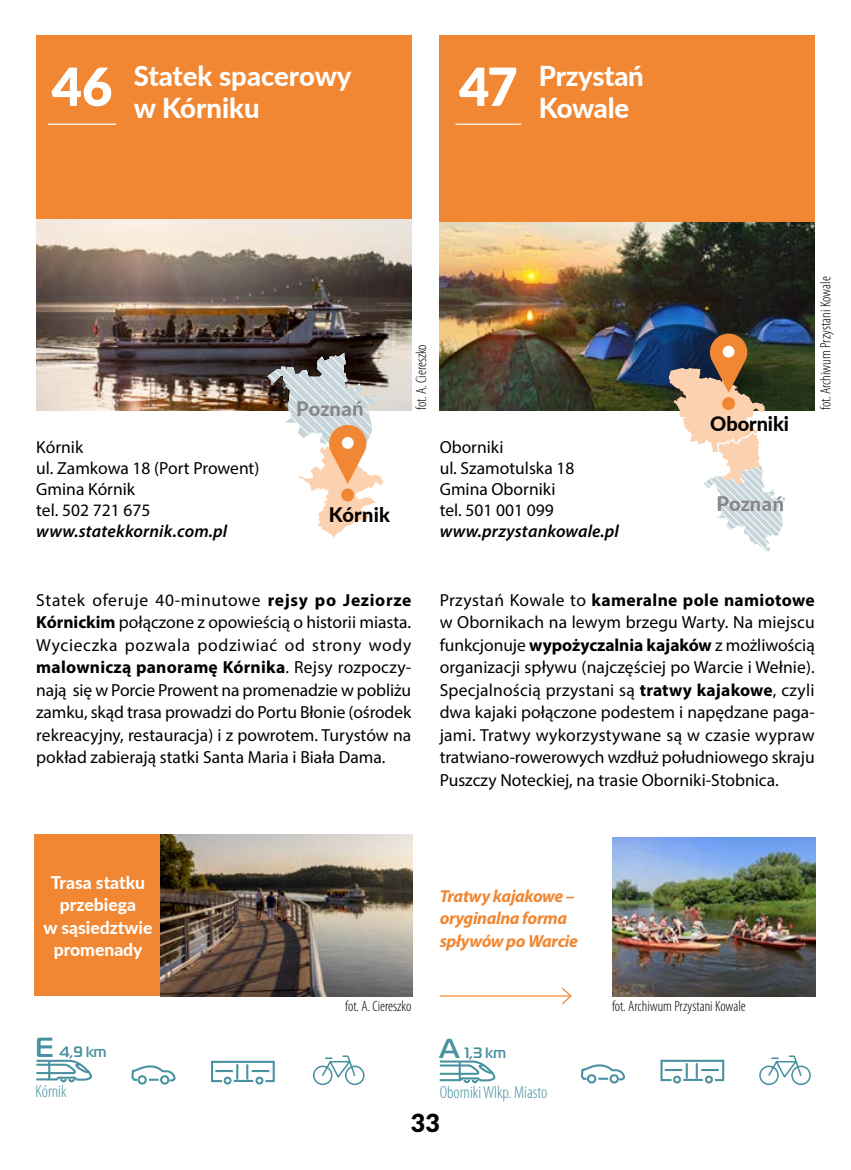
<style>
.page{position:relative;width:851px;height:1170px;background:#fff}
.page>*{position:absolute;margin:0;border:0;box-sizing:border-box;transform-origin:0 0}
.t1{font:800 27.5px/32.5px "Lato";letter-spacing:-.01em;color:#fff}
.t2{font:900 25px "Lato";color:#000}
.t3{font:800 20px "Lato";letter-spacing:-.005em;color:#000}
.t4{font:800 20px "Lato";color:#878787}
.t5{font:17.5px/22.5px "Myriad Pro";color:#000;text-align:justify}
.t6{font:italic 700 17.5px/22.5px "Myriad Pro";letter-spacing:-.02em;color:#f18732}
.t7{font:italic 600 17.5px "Myriad Pro";letter-spacing:.01em;color:#000}
.t8{font:800 17.5px/22.5px "Lato";color:#fff;text-align:center}
.t9{font:300 condensed 17.5px "Myriad Pro";color:#48919f}
.t10{font:300 condensed 15px "Myriad Pro";color:#000}
.t11{font:700 15px "Magistral TT";color:#48919f}
.s1{font-weight:700}
.s2{font-size:27.5px}
</style>
<div class="page">
<div style="left:35px;top:834px;width:125px;height:162px;background:#f18732"></div>
<img style="left:160px;top:834px;width:252px;height:161px">
<div style="left:36px;top:35px;width:375px;height:375px;background:#f18732"></div>
<hr style="left:48px;top:124px;width:68px;height:1px;background:#fff">
<img style="left:36px;top:219px;width:375px;height:191px">
<svg style="left:36px;top:1059px;width:56px;height:24px"></svg>
<svg style="left:131px;top:1065px;width:45px;height:17px"></svg>
<div style="left:137px;top:1075px;width:10px;height:9px;border:2px solid #48919f;border-radius:50%"></div>
<div style="left:160px;top:1075px;width:9px;height:9px;border:2px solid #48919f;border-radius:50%"></div>
<div style="left:223px;top:1076px;width:8px;height:8px;border:2px solid #48919f;border-radius:50%"></div>
<div style="left:255px;top:1076px;width:8px;height:8px;border:2px solid #48919f;border-radius:50%"></div>
<svg style="left:211px;top:1060px;width:64px;height:23px"></svg>
<img style="left:612px;top:837px;width:203px;height:159px">
<div style="left:439px;top:35px;width:375px;height:375px;background:#f18732"></div>
<hr style="left:455px;top:124px;width:66px;height:1px;background:#fff">
<img style="left:439px;top:223px;width:375px;height:187px">
<hr style="left:439px;top:995px;width:131px;height:1px;background:#f18732">
<svg style="left:560px;top:987px;width:12px;height:18px"></svg>
<svg style="left:439px;top:1060px;width:57px;height:24px"></svg>
<svg style="left:580px;top:1064px;width:45px;height:17px"></svg>
<div style="left:587px;top:1074px;width:9px;height:9px;border:2px solid #48919f;border-radius:50%"></div>
<div style="left:609px;top:1074px;width:9px;height:9px;border:2px solid #48919f;border-radius:50%"></div>
<div style="left:673px;top:1075px;width:8px;height:8px;border:2px solid #48919f;border-radius:50%"></div>
<div style="left:704px;top:1075px;width:8px;height:8px;border:2px solid #48919f;border-radius:50%"></div>
<svg style="left:660px;top:1059px;width:65px;height:23px"></svg>
<svg style="left:313px;top:1055px;width:52px;height:30px"></svg>
<svg style="left:759px;top:1055px;width:52px;height:30px"></svg>
<svg style="left:267px;top:352px;width:120px;height:188px"></svg>
<div style="left:342px;top:437px;width:11px;height:12px;background:#fff;border-radius:50%"></div>
<svg style="left:668px;top:333px;width:117px;height:219px"></svg>
<h1 class="t1" style="left:52px;top:58px;width:301px;text-indent:82px">Statek spacerowy<br><sup>46</sup> w Kórniku</h1>
<h1 class="t1" style="left:459px;top:58px;width:186px;text-indent:80px">Przystań<br><sup>47</sup> Kowale</h1>
<p class="t5" style="left:36px;top:436px;width:224px;line-height:21px;text-align:left">Kórnik<br>ul. Zamkowa 18 (Port Prowent)<br>Gmina Kórnik<br>tel. 502 721 675</p>
<p class="t7" style="left:36px;top:520px;width:192px">www.statekkornik.com.pl</p>
<p class="t4" style="left:296px;top:393px;width:57px">Pozna</p>
<p class="t3" style="left:328px;top:500px;width:63px">Kórnik</p>
<p class="t10" style="left:412px;top:410px;width:68px;rotate:-90deg">fot. A. Ciereszko</p>
<p class="t5" style="left:439px;top:436px;width:136px;line-height:21px;text-align:left">Oborniki<br>ul. Szamotulska 18<br>Gmina Oborniki tel. 501 001 099</p>
<p class="t7" style="left:439px;top:520px;width:181px">www.przystankowale.pl</p>
<p class="t3" style="left:710px;top:409px;width:80px">Oborniki</p>
<p class="t4" style="left:716px;top:489px;width:57px">Pozna</p>
<p class="t10" style="left:816px;top:410px;width:135px;rotate:-90deg">fot. Archiwum Przystani Kowale</p>
<p class="t5" style="left:36px;top:588px;width:376px">Statek oferuje 40-minutowe <span class="s1">rejsy po Jeziorze Kórnickim</span> połączone z opowieścią o historii miasta.<br>Wycieczka pozwala podziwiać od strony wody <span class="s1">malowniczą panoramę Kórnika</span>. Rejsy rozpoczy&shy;nają się w Porcie Prowent na promenadzie w pobliżu zamku, skąd trasa prowadzi do Portu Błonie (ośrodek rekreacyjny, restauracja) i z powrotem. Turystów na pokład zabierają statki Santa Maria i Biała Dama.</p>
<p class="t5" style="left:439px;top:588px;width:376px">Przystań Kowale to <span class="s1">kameralne pole namiotowe </span>w Obornikach na lewym brzegu Warty. Na miejscu funkcjonuje <span class="s1">wypożyczalnia kajaków</span> z możliwością organizacji spływu (najczęściej po Warcie i Wełnie).<br>Specjalnością przystani są <span class="s1">tratwy kajakowe</span>, czyli dwa kajaki połączone podestem i napędzane paga&shy;jami. Tratwy wykorzystywane są w czasie wypraw tratwiano-rowerowych wzdłuż południowego skraju Puszczy Noteckiej, na trasie Oborniki-Stobnica.</p>
<p class="t8" style="left:43px;top:870px;width:111px">Trasa statku przebiega<br>w sąsiedztwie promenady</p>
<p class="t11" style="left:36px;top:1041px;width:72px"><span class="s2">E</span> 4,9 km</p>
<p class="t9" style="left:36px;top:1080px;width:33px">Kórnik</p>
<p class="t10" style="left:345px;top:997px;width:68px">fot. A. Ciereszko</p>
<p class="t6" style="left:439px;top:884px;width:140px">Tratwy kajakowe – oryginalna forma spływów po Warcie</p>
<p class="t11" style="left:439px;top:1042px;width:68px"><span class="s2">A</span> 1,3 km</p>
<p class="t9" style="left:439px;top:1081px;width:109px">Oborniki Wlkp. Miasto</p>
<p class="t10" style="left:612px;top:997px;width:135px">fot. Archiwum Przystani Kowale</p>
<h2 class="t2" style="left:411px;top:1103px;width:31px">33</h2>
</div>
